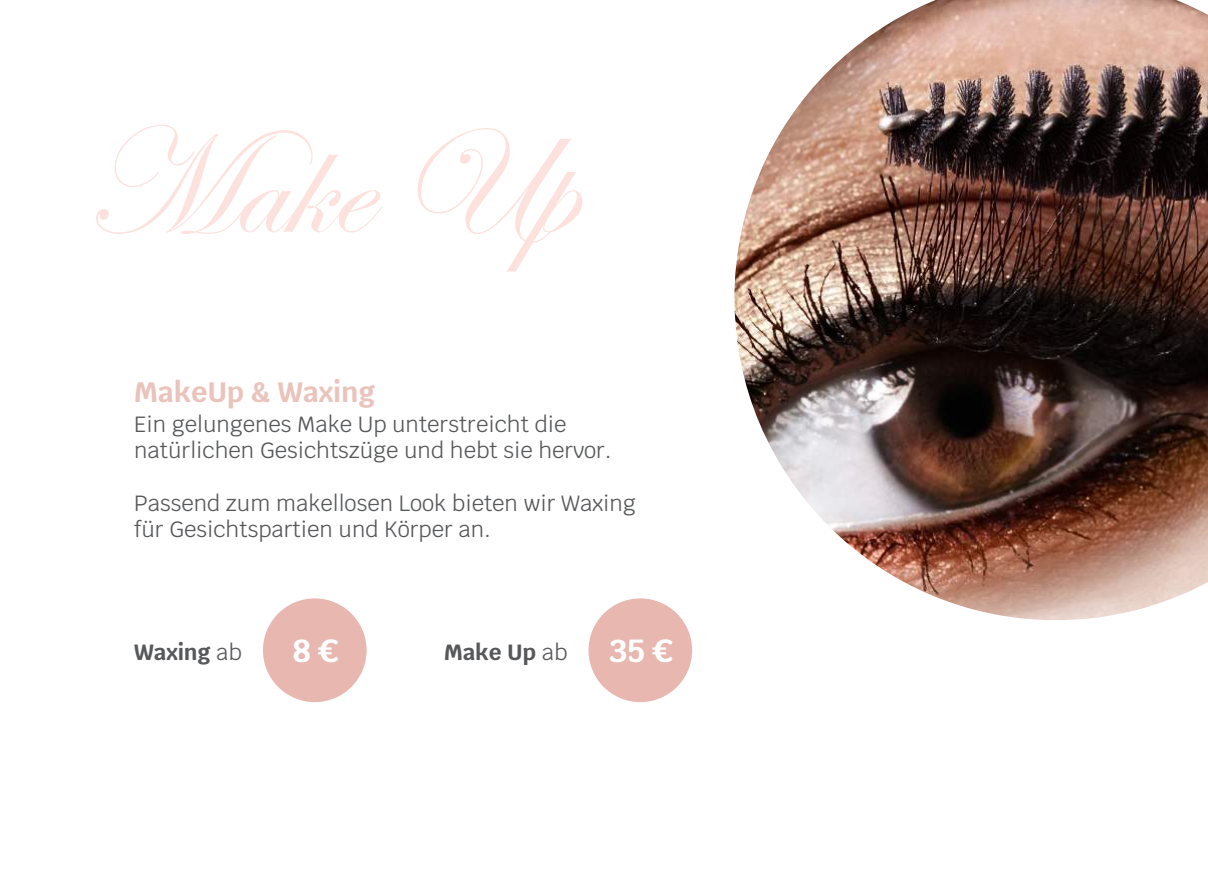
<style>
.page{position:relative;width:1208px;height:874px;background:#fff}
.page>*{position:absolute;margin:0;border:0;box-sizing:border-box;transform-origin:0 0}
.t1{font:152.8px "Edwardian Script ITC";color:#fde1dd}
.t2{font:700 32px "Krub";color:#fff}
.t3{font:700 28px "Krub";color:#eac4bc}
.t4{font:22px/26.4px "Krub";color:#57585a}
.t5{font:700 22px "Krub";color:#57585a}
.s1{font-weight:400}
</style>
<div class="page">
<img style="left:734px;top:0;width:474px;height:620px">
<div style="left:261px;top:596px;width:107px;height:107px;background:#e7b7b0;border-radius:50%"></div>
<div style="left:259px;top:594px;width:111px;height:111px;border:4px solid #fff;border-radius:50%"></div>
<div style="left:586px;top:596px;width:108px;height:107px;background:#e7b7b0;border-radius:50%"></div>
<div style="left:584px;top:594px;width:112px;height:111px;border:4px solid #fff;border-radius:50%"></div>
<h1 class="t1" style="left:83px;top:100px;width:492px">Make Up</h1>
<p class="t3" style="left:134px;top:375px;width:242px">MakeUp &amp; Waxing</p>
<p class="t4" style="left:134px;top:410px;width:479px">Ein gelungenes Make Up unterstreicht die natürlichen Gesichtszüge und hebt sie hervor.</p>
<p class="t4" style="left:134px;top:489px;width:503px">Passend zum makellosen Look bieten wir Waxing für Gesichtspartien und Körper an.</p>
<p class="t5" style="left:134px;top:639px;width:109px">Waxing <span class="s1">ab</span></p>
<p class="t5" style="left:444px;top:639px;width:125px">Make Up <span class="s1">ab</span></p>
<h2 class="t2" style="left:610px;top:631px;width:63px">35 €</h2>
<h2 class="t2" style="left:293px;top:631px;width:45px">8 €</h2>
</div>
